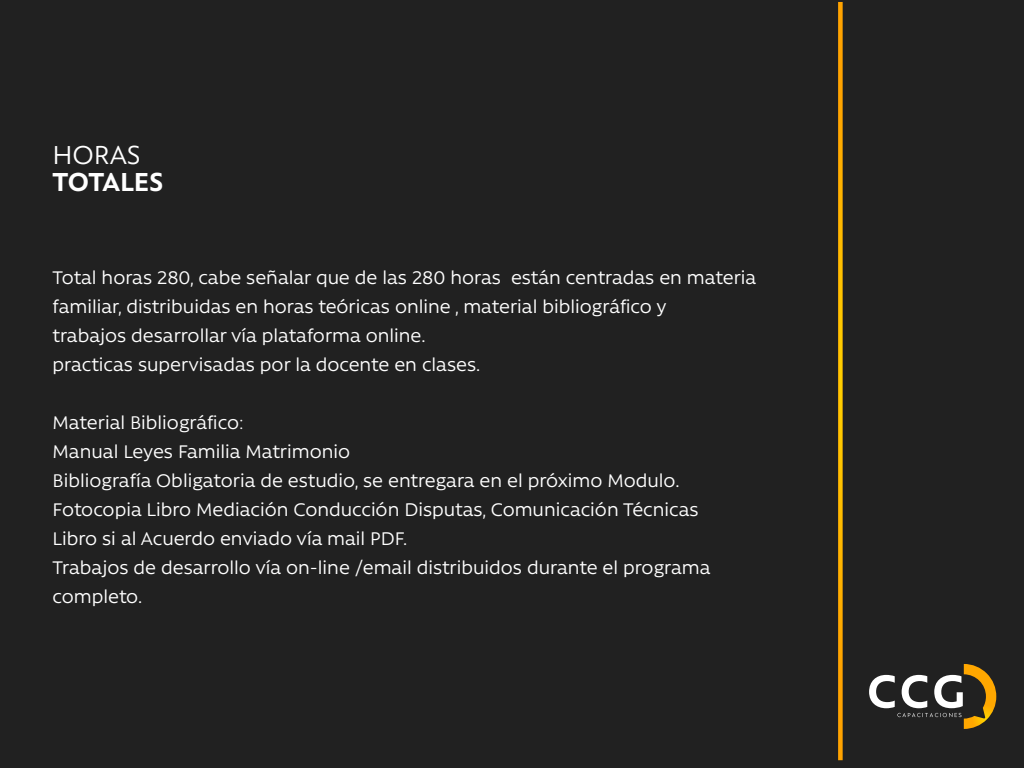
<style>
.page{position:relative;width:1024px;height:768px;background:#fff}
.page>*{position:absolute;margin:0;border:0;box-sizing:border-box;transform-origin:0 0}
.t1{font:700 29.9px "Rawson Pro";letter-spacing:-.01em;color:#fff}
.t2{font:29.9px "Rawson Pro";color:#fff}
.t3{font:21px/29px "Rawson Pro";color:#fff}
</style>
<div class="page">
<div style="left:1px;top:0;width:1023px;height:768px;background:#212121"></div>
<svg style="left:869px;top:664px;width:127px;height:65px"></svg>
<svg style="left:838px;top:2px;width:5px;height:758px;background:#eba502"></svg>
<h1 class="t2" style="left:52px;top:139px;width:90px">HORAS</h1>
<h1 class="t1" style="left:52px;top:164px;width:113px">TOTALES</h1>
<p class="t3" style="left:53px;top:263px;width:705px">Total horas 280, cabe señalar que de las 280 horas están centradas en materia familiar, distribuidas en horas teóricas online , material bibliográfico y<br>trabajos desarrollar vía plataforma online.<br>practicas supervisadas por la docente en clases.</p>
<p class="t3" style="left:53px;top:408px;width:660px">Material Bibliográfico:<br>Manual Leyes Familia Matrimonio<br>Bibliografía Obligatoria de estudio, se entregara en el próximo Modulo.<br>Fotocopia Libro Mediación Conducción Disputas, Comunicación Técnicas Libro si al Acuerdo enviado vía mail PDF.<br>Trabajos de desarrollo vía on-line /email distribuidos durante el programa completo.</p>
</div>
